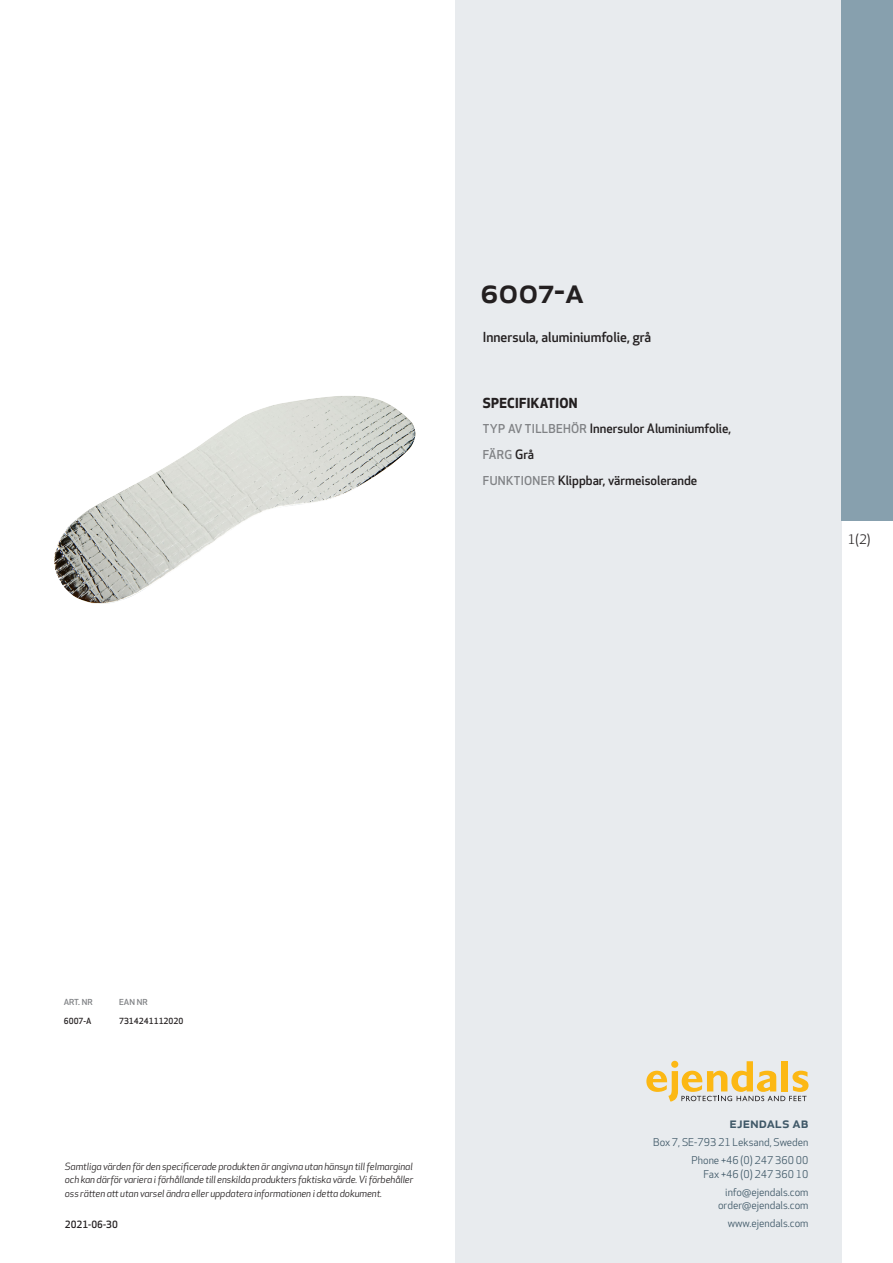
<style>
.page{position:relative;width:893px;height:1263px;background:#fff}
.page>*{position:absolute;margin:0;border:0;box-sizing:border-box;transform-origin:0 0}
.prodname{font:500 34.5px "Apex New";color:#231f20}
.t1{font:500 15px "Apex New";color:#405968}
.Funktion_body{font:500 13.5px "Apex New";color:#231f20}
.Funktion_body-2{font:700 13.5px "Apex New";letter-spacing:.025em;color:#231f20}
.t2{font:12.75px "Apex New";color:#231f20}
.Funktion_body-3{font:500 12.6px "Apex New";color:#231f20}
.Funktion_body-4{font:500 12px "Apex New";color:#808285}
.t3{font:10.5px/18px "Apex New";color:#405968;text-align:right}
.t4{font:italic 9.75px/13.5px "Apex New";letter-spacing:-.01em;color:#231f20;text-align:justify}
.t5{font:500 9.75px "Apex New";color:#231f20}
.ArticleTable_body{font:500 8.25px "Apex New";color:#231f20}
.ArticeTable_header{font:500 8.1px "Apex New";color:#808285;scale:1.06 1}
.s1{font-size:12px;color:#808285}
.s2{font-size:12.6px;color:#231f20}
</style>
<div class="page">
<div style="left:455px;top:0;width:387px;height:1263px;background:#e8ebee"></div>
<svg style="left:646px;top:1061px;width:162px;height:40px"></svg>
<div style="left:842px;top:0;width:51px;height:520px;background:#87a0ae"></div>
<img style="left:54px;top:396px;width:362px;height:208px">
<p class="prodname" style="left:480px;top:267px;width:105px">6007-A</p>
<p class="Funktion_body" style="left:483px;top:328px;width:170px">Innersula, aluminiumfolie, grå</p>
<p class="Funktion_body-2" style="left:483px;top:393px;width:96px">SPECIFIKATION</p>
<p class="Funktion_body-3" style="left:483px;top:420px;width:250px"><span class="s1">TYP AV TILLBEHÖR</span> Innersulor Aluminiumfolie,</p>
<p class="Funktion_body-4" style="left:483px;top:447px;width:53px">FÄRG <span class="s2">Grå</span></p>
<p class="Funktion_body-3" style="left:483px;top:472px;width:216px"><span class="s1">FUNKTIONER</span> Klippbar, värmeisolerande</p>
<h3 class="t2" style="left:848px;top:531px;width:24px">1(2)</h3>
<p class="ArticeTable_header" style="left:64px;top:996px;width:29px">ART. NR</p>
<p class="ArticeTable_header" style="left:119px;top:996px;width:28px">EAN NR</p>
<p class="ArticleTable_body" style="left:64px;top:1015px;width:29px">6007-A</p>
<p class="ArticleTable_body" style="left:119px;top:1015px;width:66px">7314241112020</p>
<p class="t4" style="left:65px;top:1159px;width:350px">Samtliga värden för den specificerade produkten är angivna utan hänsyn till felmarginal och kan därför variera i förhållande till enskilda produkters faktiska värde. Vi förbehåller oss rätten att utan varsel ändra eller uppdatera informationen i detta dokument.</p>
<p class="t5" style="left:65px;top:1218px;width:54px">2021-06-30</p>
<h2 class="t1" style="left:729px;top:1113px;width:80px">ejendals ab</h2>
<p class="t3" style="left:653px;top:1133px;width:157px">Box 7, SE-793 21 Leksand, Sweden<br>Phone +46 (0) 247 360 00</p>
<p class="t3" style="left:703px;top:1165px;width:107px">Fax +46 (0) 247 360 10 info@ejendals.com</p>
<p class="t3" style="left:718px;top:1196px;width:92px">order@ejendals.com</p>
<p class="t3" style="left:728px;top:1215px;width:82px">www.ejendals.com</p>
</div>
